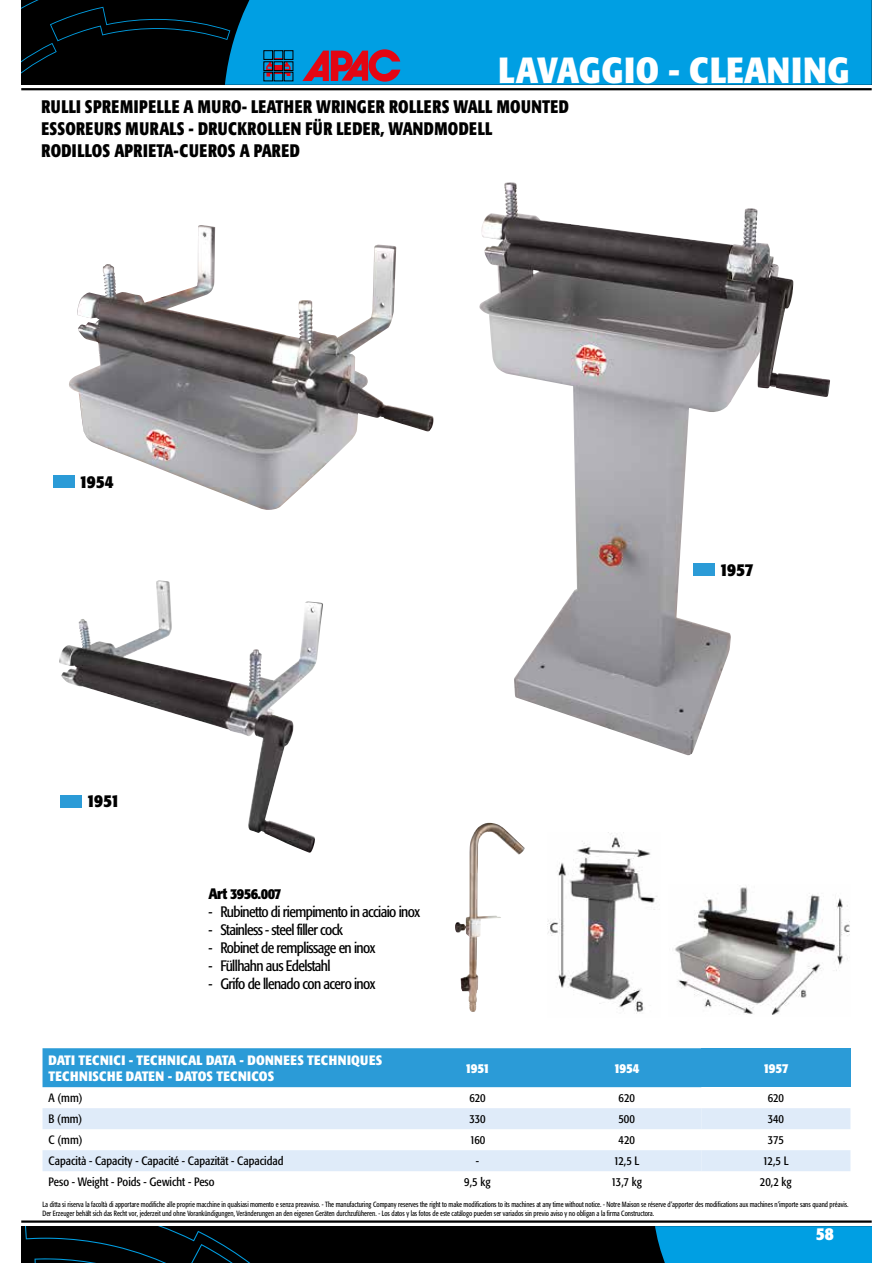
<style>
.page{position:relative;width:893px;height:1263px;background:#fff}
.page>*{position:absolute;margin:0;border:0;box-sizing:border-box;transform-origin:0 0}
.t1{font:700 condensed 36px "Formata";letter-spacing:.02em;color:#fff}
.t2{font:700 condensed 18px/21.6px "Formata";letter-spacing:.02em;color:#000;scale:.9 1}
.t3{font:700 condensed 18px "Formata";letter-spacing:.02em;color:#000}
.t4{font:700 condensed 18px "Formata";color:#fff}
.t5{font:condensed 15px "Formata";letter-spacing:-.04em;color:#000}
.t6{font:700 condensed 15px "Formata";letter-spacing:-.04em;color:#000}
.t7{font:700 condensed 13.5px/16.2px "Formata";letter-spacing:.02em;color:#fff}
.t8{font:condensed 12px "Formata";color:#000}
.t9{font:condensed 7.5px/9px "Formata";color:#000;scale:.89 1}
</style>
<div class="page">
<hr style="left:21px;top:88px;width:851px;height:2px;background:#000">
<div style="left:230px;top:0;width:642px;height:85px;background:#009fe3"></div>
<svg style="left:21px;top:0;width:209px;height:91px;background:#0a0e10"></svg>
<div style="left:264px;top:50px;width:9px;height:10px;border:1px solid #000"></div>
<svg style="left:266px;top:50px;width:27px;height:31px"></svg>
<svg style="left:302px;top:49px;width:98px;height:33px;background:#7f486d"></svg>
<div style="left:21px;top:1226px;width:851px;height:37px;background:#000"></div>
<div style="left:655px;top:1226px;width:217px;height:37px;background:#009fe3"></div>
<svg style="left:25px;top:1226px;width:225px;height:37px"></svg>
<hr style="left:21px;top:1220px;width:851px;height:3px;background:#000">
<img style="left:69px;top:225px;width:283px;height:285px">
<div style="left:43px;top:1048px;width:658px;height:39px;background:#2b9bd7"></div>
<div style="left:701px;top:1048px;width:149px;height:39px;background:#2b9bd7"></div>
<svg style="left:43px;top:1108px;width:807px;height:63px"></svg>
<div style="left:53px;top:475px;width:22px;height:13px;background:#2b9bd7"></div>
<img style="left:59px;top:581px;width:204px;height:252px">
<img style="left:479px;top:183px;width:351px;height:572px">
<img style="left:548px;top:833px;width:109px;height:181px">
<img style="left:675px;top:886px;width:175px;height:129px">
<img style="left:455px;top:823px;width:70px;height:189px">
<h1 class="t1" style="left:498px;top:48px;width:352px">LAVAGGIO - CLEANING</h1>
<h2 class="t2" style="left:41px;top:96px;width:588px">RULLI SPREMIPELLE A MURO- LEATHER WRINGER ROLLERS WALL MOUNTED<br>ESSOREURS MURALS - DRUCKROLLEN FÜR LEDER, WANDMODELL<br>RODILLOS APRIETA-CUEROS A PARED</h2>
<h2 class="t3" style="left:79px;top:470px;width:36px">1954</h2>
<h2 class="t3" style="left:87px;top:790px;width:35px">1951</h2>
<h3 class="t6" style="left:208px;top:884px;width:75px">Art 3956.007</h3>
<h3 class="t5" style="left:208px;top:903px;width:213px">- Rubinetto di riempimento in acciaio inox</h3>
<h3 class="t5" style="left:208px;top:921px;width:136px">- Stainless - steel filler cock</h3>
<h3 class="t5" style="left:208px;top:939px;width:168px">- Robinet de remplissage en inox</h3>
<h3 class="t5" style="left:208px;top:957px;width:124px">- Füllhahn aus Edelstahl</h3>
<h3 class="t5" style="left:208px;top:975px;width:169px">- Grifo de llenado con acero inox</h3>
<h2 class="t3" style="left:720px;top:558px;width:35px">1957</h2>
<h3 class="t7" style="left:49px;top:1052px;width:335px">DATI TECNICI - TECHNICAL DATA - DONNEES TECHNIQUES<br>TECHNISCHE DATEN - DATOS TECNICOS</h3>
<h3 class="t7" style="left:465px;top:1060px;width:26px">1951</h3>
<h3 class="t7" style="left:614px;top:1060px;width:27px">1954</h3>
<h3 class="t7" style="left:763px;top:1060px;width:27px">1957</h3>
<h3 class="t8" style="left:49px;top:1091px;width:36px">A (mm)</h3>
<h3 class="t8" style="left:469px;top:1091px;width:18px">620</h3>
<h3 class="t8" style="left:618px;top:1091px;width:18px">620</h3>
<h3 class="t8" style="left:768px;top:1091px;width:18px">620</h3>
<h3 class="t8" style="left:49px;top:1112px;width:35px">B (mm)</h3>
<h3 class="t8" style="left:469px;top:1112px;width:18px">330</h3>
<h3 class="t8" style="left:618px;top:1112px;width:18px">500</h3>
<h3 class="t8" style="left:768px;top:1112px;width:18px">340</h3>
<h3 class="t8" style="left:49px;top:1133px;width:36px">C (mm)</h3>
<h3 class="t8" style="left:470px;top:1133px;width:17px">160</h3>
<h3 class="t8" style="left:618px;top:1133px;width:18px">420</h3>
<h3 class="t8" style="left:768px;top:1133px;width:17px">375</h3>
<h3 class="t8" style="left:49px;top:1154px;width:237px">Capacità - Capacity - Capacité - Capazität - Capacidad</h3>
<h3 class="t8" style="left:476px;top:1154px;width:5px">-</h3>
<h3 class="t8" style="left:614px;top:1154px;width:27px">12,5 L</h3>
<h3 class="t8" style="left:763px;top:1154px;width:27px">12,5 L</h3>
<h3 class="t8" style="left:49px;top:1175px;width:168px">Peso - Weight - Poids - Gewicht - Peso</h3>
<h3 class="t8" style="left:464px;top:1175px;width:28px">9,5 kg</h3>
<h3 class="t8" style="left:611px;top:1175px;width:32px">13,7 kg</h3>
<h3 class="t8" style="left:760px;top:1175px;width:33px">20,2 kg</h3>
<p class="t9" style="left:43px;top:1199px;width:907px">La ditta si riserva la facoltà di apportare modifiche alle proprie macchine in qualsiasi momento e senza preavviso. - The manufacturing Company reserves the right to make modifications to its machines at any time without notice. - Notre Maison se réserve d’apporter des modifications aux machines n’importe sans quand préavis.<br>Der Erzeuger behält sich das Recht vor, jederzeit und ohne Vorankündigungen, Veränderungen an den eigenen Geräten durchzufüheren. - Los datos y las fotos de este catálogo pueden ser variados sin previo aviso y no obligan a la firma Constructora.</p>
<h2 class="t4" style="left:816px;top:1222px;width:19px">58</h2>
</div>
